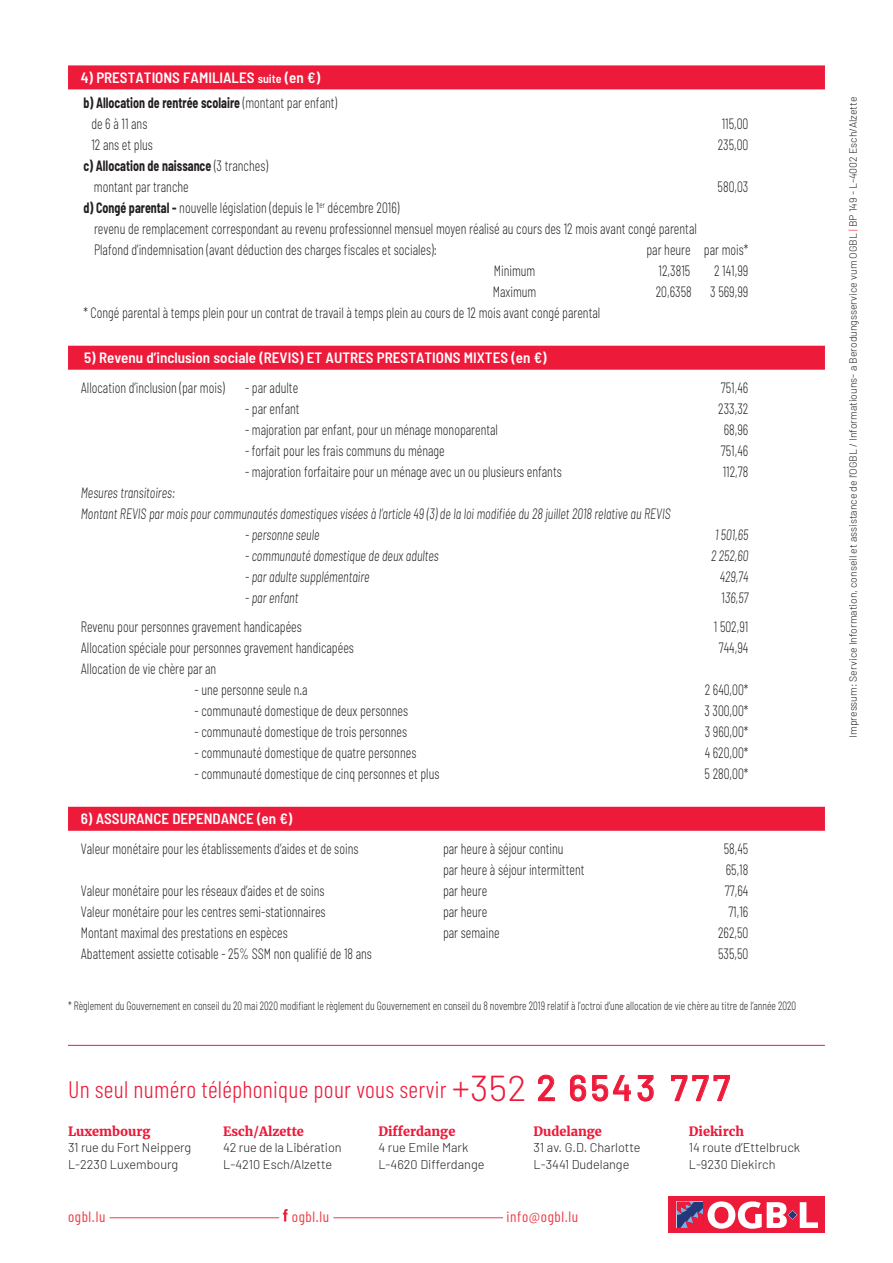
<style>
.page{position:relative;width:893px;height:1263px;background:#fff}
.page>*{position:absolute;margin:0;border:0;box-sizing:border-box;transform-origin:0 0}
.t1{font:300 24px "Barlow Condensed";letter-spacing:.01em;color:#ed1a3a}
.t2{font:300 semi-condensed 15px/21px "Barlow";color:#231f20;scale:.8 1}
.t3{font:italic 300 semi-condensed 15px/21px "Barlow";color:#231f20;scale:.8 1}
.t4{font:600 semi-condensed 15px "Barlow";color:#fff}
.t5{font:700 semi-condensed 15px/25.2px "Barlow";color:#231f20;scale:.8 1}
.t6{font:15px "Barlow Condensed";letter-spacing:.04em;color:#ee3d46}
.t7{font:300 12.75px/16.2px "Barlow";color:#231f20}
.t8{font:900 12.75px "Merriweather";color:#ed1a3a}
.t9{font:300 semi-condensed 12px "Barlow";color:#231f20;scale:.8 1}
.t10{font:300 10.5px "Barlow";color:#231f20}
.s1{font-weight:600;color:#fff}
.s2{font-weight:600;font-size:12px;color:#fff}
.s3{font-weight:300}
.s4{font-weight:700}
.s5{font-style:normal}
.s6{font-family:"Barlow";font-size:36px}
.s7{font-family:"Barlow";font-weight:500;font-size:36px}
.s8{color:#ed1a3a}
</style>
<div class="page">
<hr style="left:68px;top:1045px;width:757px;height:1px;background:#ed1a3a">
<div style="left:669px;top:1197px;width:156px;height:36px;background:#ed1a3a"></div>
<svg style="left:676px;top:1201px;width:1px;height:27px"></svg>
<svg style="left:677px;top:1201px;width:141px;height:28px"></svg>
<hr style="left:110px;top:1217px;width:169px;height:1px;background:#ee3d46">
<hr style="left:333px;top:1217px;width:170px;height:1px;background:#ee3d46">
<svg style="left:283px;top:1209px;width:5px;height:12px"></svg>
<div style="left:68px;top:65px;width:757px;height:24px;background:#ed1a3a"></div>
<div style="left:68px;top:346px;width:757px;height:24px;background:#ed1a3a"></div>
<div style="left:68px;top:807px;width:757px;height:24px;background:#ed1a3a"></div>
<p class="t5" style="left:81px;top:65px;width:322px"><span class="s1">4) PRESTATIONS FAMILIALES</span> <span class="s2">suite</span> <span class="s1">(en €)<br></span>b) Allocation de rentrée scolaire <span class="s3">(montant par enfant)</span></p>
<p class="t2" style="left:91px;top:113px;width:72px">de 6 à 11 ans</p>
<p class="t2" style="left:722px;top:113px;width:35px">115,00</p>
<p class="t2" style="left:91px;top:134px;width:78px">12 ans et plus</p>
<p class="t2" style="left:718px;top:134px;width:40px">235,00</p>
<p class="t2" style="left:94px;top:155px;width:219px;text-indent:-11px"><span class="s4">c) Allocation de naissance</span> (3 tranches) montant par tranche</p>
<p class="t2" style="left:718px;top:176px;width:40px">580,03</p>
<p class="t2" style="left:94px;top:197px;width:755px;text-indent:-11px"><span class="s4">d) Congé parental -</span> nouvelle législation (depuis le 1<sup>er</sup> décembre 2016)<br>revenu de remplacement correspondant au revenu professionnel mensuel moyen réalisé au cours des 12 mois avant congé parental<br>Plafond d’indemnisation (avant déduction des charges fiscales et sociales):</p>
<p class="t2" style="left:646px;top:239px;width:129px">par heure par mois*</p>
<p class="t2" style="left:494px;top:260px;width:54px">Minimum</p>
<p class="t2" style="left:659px;top:260px;width:41px">12,3815</p>
<p class="t2" style="left:714px;top:260px;width:44px">2 141,99</p>
<p class="t2" style="left:493px;top:281px;width:56px">Maximum</p>
<p class="t2" style="left:656px;top:281px;width:117px">20,6358 3 569,99</p>
<p class="t2" style="left:83px;top:302px;width:647px">* Congé parental à temps plein pour un contrat de travail à temps plein au cours de 12 mois avant congé parental</p>
<p class="t4" style="left:84px;top:349px;width:464px">5) Revenu d’inclusion sociale (REVIS) ET AUTRES PRESTATIONS MIXTES (en €)</p>
<p class="t2" style="left:81px;top:376px;width:181px">Allocation d’inclusion (par mois)</p>
<p class="t2" style="left:245px;top:376px;width:68px">- par adulte</p>
<p class="t2" style="left:721px;top:376px;width:36px">751,46</p>
<p class="t2" style="left:245px;top:397px;width:70px">- par enfant</p>
<p class="t2" style="left:718px;top:397px;width:39px">233,32</p>
<p class="t2" style="left:245px;top:418px;width:318px">- majoration par enfant, pour un ménage monoparental</p>
<p class="t2" style="left:724px;top:418px;width:32px">68,96</p>
<p class="t2" style="left:245px;top:439px;width:251px">- forfait pour les frais communs du ménage</p>
<p class="t2" style="left:721px;top:439px;width:36px">751,46</p>
<p class="t2" style="left:245px;top:460px;width:397px">- majoration forfaitaire pour un ménage avec un ou plusieurs enfants</p>
<p class="t2" style="left:723px;top:460px;width:34px">112,78</p>
<p class="t3" style="left:81px;top:481px;width:739px">Mesures transitoires:<br>Montant REVIS par mois pour communautés domestiques visées à l’article 49 (3) de la loi modifiée du 28 juillet 2018 relative au REVIS</p>
<p class="t3" style="left:245px;top:523px;width:95px">- personne seule</p>
<p class="t3" style="left:715px;top:523px;width:43px">1 501,65</p>
<p class="t3" style="left:245px;top:544px;width:244px">- communauté domestique de deux adultes</p>
<p class="t3" style="left:711px;top:544px;width:48px">2 252,60</p>
<p class="t3" style="left:245px;top:565px;width:157px">- par adulte supplémentaire</p>
<p class="t3" style="left:720px;top:565px;width:37px">429,74</p>
<p class="t3" style="left:245px;top:586px;width:68px">- par enfant</p>
<p class="t3" style="left:722px;top:586px;width:35px"><span class="s5">1</span>36,57</p>
<p class="t2" style="left:81px;top:616px;width:278px">Revenu pour personnes gravement handicapées</p>
<p class="t2" style="left:714px;top:616px;width:45px">1 502,91</p>
<p class="t2" style="left:81px;top:637px;width:343px">Allocation spéciale pour personnes gravement handicapées</p>
<p class="t2" style="left:719px;top:637px;width:38px">744,94</p>
<p class="t2" style="left:81px;top:658px;width:171px">Allocation de vie chère par an</p>
<p class="t2" style="left:194px;top:679px;width:143px">- une personne seule n.a</p>
<p class="t2" style="left:705px;top:679px;width:56px">2 640,00*</p>
<p class="t2" style="left:194px;top:700px;width:269px">- communauté domestique de deux personnes</p>
<p class="t2" style="left:704px;top:700px;width:57px">3 300,00*</p>
<p class="t2" style="left:194px;top:721px;width:267px">- communauté domestique de trois personnes</p>
<p class="t2" style="left:705px;top:721px;width:56px">3 960,00*</p>
<p class="t2" style="left:194px;top:742px;width:279px">- communauté domestique de quatre personnes</p>
<p class="t2" style="left:705px;top:742px;width:56px">4 620,00*</p>
<p class="t2" style="left:194px;top:763px;width:308px">- communauté domestique de cinq personnes et plus</p>
<p class="t2" style="left:705px;top:763px;width:56px">5 280,00*</p>
<p class="t4" style="left:81px;top:810px;width:213px">6) ASSURANCE DEPENDANCE (en €)</p>
<p class="t2" style="left:81px;top:838px;width:349px">Valeur monétaire pour les établissements d’aides et de soins</p>
<p class="t2" style="left:443px;top:838px;width:152px">par heure à séjour continu</p>
<p class="t2" style="left:724px;top:838px;width:32px">58,45</p>
<p class="t2" style="left:443px;top:859px;width:178px">par heure à séjour intermittent</p>
<p class="t2" style="left:726px;top:859px;width:30px">65,18</p>
<p class="t2" style="left:81px;top:880px;width:306px">Valeur monétaire pour les réseaux d’aides et de soins</p>
<p class="t2" style="left:443px;top:880px;width:57px">par heure</p>
<p class="t2" style="left:725px;top:880px;width:31px">77,64</p>
<p class="t2" style="left:81px;top:901px;width:308px">Valeur monétaire pour les centres semi-stationnaires</p>
<p class="t2" style="left:443px;top:901px;width:57px">par heure</p>
<p class="t2" style="left:728px;top:901px;width:27px">71,16</p>
<p class="t2" style="left:81px;top:922px;width:260px">Montant maximal des prestations en espèces</p>
<p class="t2" style="left:443px;top:922px;width:72px">par semaine</p>
<p class="t2" style="left:718px;top:922px;width:39px">262,50</p>
<p class="t2" style="left:81px;top:943px;width:366px">Abattement assiette cotisable - 25% SSM non qualifié de 18 ans</p>
<p class="t2" style="left:718px;top:943px;width:39px">535,50</p>
<p class="t9" style="left:68px;top:998px;width:912px">* Règlement du Gouvernement en conseil du 20 mai 2020 modifiant le règlement du Gouvernement en conseil du 8 novembre 2019 relatif à l’octroi d’une allocation de vie chère au titre de l’année 2020</p>
<h1 class="t1" style="left:68px;top:1074px;width:664px">Un seul numéro téléphonique pour vous servir <span class="s6">+352</span> <span class="s7">2 6543 777</span></h1>
<p class="t8" style="left:68px;top:1123px;width:84px">Luxembourg</p>
<p class="t7" style="left:68px;top:1139px;width:125px">31 rue du Fort Neipperg<br>L-2230 Luxembourg</p>
<p class="t8" style="left:223px;top:1123px;width:82px">Esch/Alzette</p>
<p class="t7" style="left:223px;top:1139px;width:120px">42 rue de la Libération<br>L-4210 Esch/Alzette</p>
<p class="t8" style="left:378px;top:1123px;width:78px">Differdange</p>
<p class="t7" style="left:378px;top:1139px;width:108px">4 rue Emile Mark<br>L-4620 Differdange</p>
<p class="t8" style="left:534px;top:1123px;width:70px">Dudelange</p>
<p class="t7" style="left:534px;top:1139px;width:109px">31 av. G.D. Charlotte<br>L-3441 Dudelange</p>
<p class="t6" style="left:68px;top:1207px;width:39px">ogbl.lu</p>
<p class="t6" style="left:292px;top:1207px;width:39px">ogbl.lu</p>
<p class="t6" style="left:507px;top:1207px;width:73px">info@ogbl.lu</p>
<p class="t8" style="left:689px;top:1123px;width:57px">Diekirch</p>
<p class="t7" style="left:689px;top:1139px;width:113px">14 route d’Ettelbruck<br>L-9230 Diekirch</p>
<p class="t10" style="left:845px;top:738px;width:642px;rotate:-90deg">Impressum: Service Information, conseil et assistance de l’OGBL / Informatiouns- a Berodungsservice vum OGBL <span class="s8">|</span> BP 149 - L-4002 Esch/Alzette</p>
</div>
